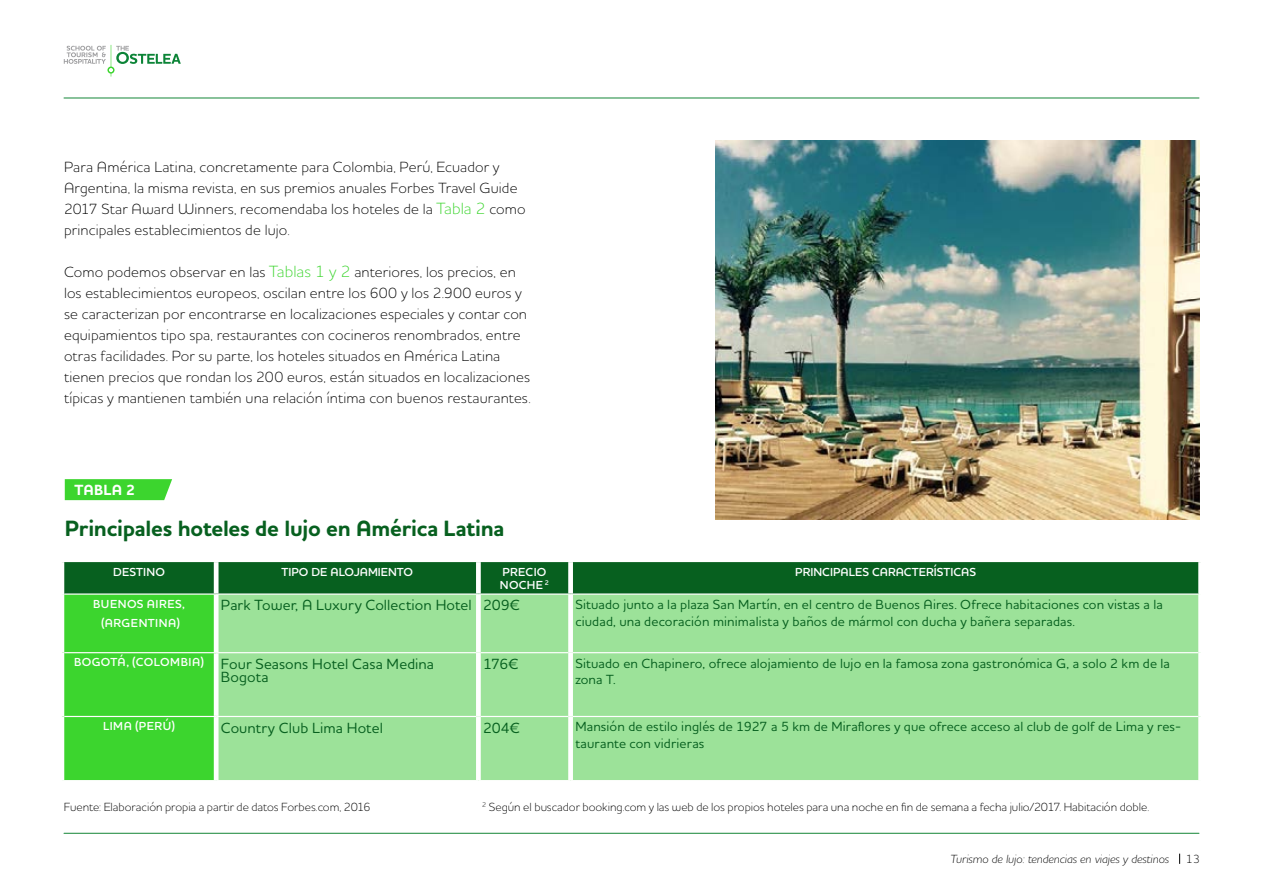
<style>
.page{position:relative;width:1263px;height:893px;background:#fff}
.page>*{position:absolute;margin:0;border:0;box-sizing:border-box;transform-origin:0 0}
.t1{font:700 22.5px "Houschka Pro";letter-spacing:-.01em;color:#07601f}
.t2{font:300 15px/21px "Houschka Pro";letter-spacing:.01em;color:#000}
.t3{font:500 15px/13.5px "Houschka Pro";letter-spacing:.005em;color:#07601f}
.t4{font:700 15px "Houschka Pro";color:#fff}
.t5{font:500 13.5px/16.5px "Houschka Pro";letter-spacing:.01em;color:#07601f}
.t6{font:300 12px "Houschka Pro";letter-spacing:-.005em;color:#000}
.t7{font:italic 300 12px "Houschka Pro";color:#000}
.t8{font:600 11.85px "Houschka Pro";color:#fff}
.t9{font:600 11.85px/13.5px "Houschka Pro";letter-spacing:.02em;color:#fff}
.s1{font-size:16.5px;color:#3cd52e}
</style>
<div class="page">
<hr style="left:64px;top:98px;width:1135px;height:1px;background:#148637">
<svg style="left:64px;top:45px;width:117px;height:32px"></svg>
<hr style="left:64px;top:833px;width:1135px;height:1px;background:#148637">
<svg style="left:64px;top:562px;width:1134px;height:218px;background:#1f9426"></svg>
<div style="left:219px;top:595px;width:979px;height:185px;background:#9ce299"></div>
<hr style="left:216px;top:652px;width:260px;height:1px;background:#fff">
<hr style="left:481px;top:652px;width:87px;height:1px;background:#fff">
<hr style="left:573px;top:652px;width:625px;height:1px;background:#fff">
<hr style="left:216px;top:716px;width:260px;height:1px;background:#fff">
<hr style="left:481px;top:716px;width:87px;height:1px;background:#fff">
<hr style="left:573px;top:716px;width:625px;height:1px;background:#fff">
<div style="left:476px;top:595px;width:5px;height:58px;background:#fff"></div>
<div style="left:568px;top:595px;width:5px;height:58px;background:#fff"></div>
<div style="left:476px;top:653px;width:5px;height:63px;background:#fff"></div>
<div style="left:568px;top:653px;width:5px;height:63px;background:#fff"></div>
<div style="left:476px;top:716px;width:5px;height:64px;background:#fff"></div>
<div style="left:568px;top:716px;width:5px;height:64px;background:#fff"></div>
<div style="left:214px;top:562px;width:5px;height:31px;background:#fff"></div>
<hr style="left:216px;top:593px;width:262px;height:2px;background:#fff">
<div style="left:476px;top:562px;width:5px;height:31px;background:#fff"></div>
<div style="left:568px;top:562px;width:5px;height:31px;background:#fff"></div>
<hr style="left:478px;top:593px;width:93px;height:2px;background:#fff">
<hr style="left:571px;top:593px;width:627px;height:2px;background:#fff">
<hr style="left:64px;top:593px;width:152px;height:2px;background:#fff">
<div style="left:214px;top:595px;width:5px;height:57px;background:#fff"></div>
<div style="left:214px;top:653px;width:5px;height:63px;background:#fff"></div>
<div style="left:214px;top:717px;width:5px;height:63px;background:#fff"></div>
<hr style="left:64px;top:652px;width:152px;height:1px;background:#fff">
<hr style="left:64px;top:716px;width:152px;height:1px;background:#fff">
<svg style="left:65px;top:479px;width:107px;height:21px;background:#44d636"></svg>
<img style="left:715px;top:140px;width:484px;height:379px">
<p class="t2" style="left:64px;top:156px;width:463px">Para América Latina, concretamente para Colombia, Perú, Ecuador y Argentina, la misma revista, en sus premios anuales Forbes Travel Guide 2017 Star Award Winners, recomendaba los hoteles de la <span class="s1">Tabla 2</span> como principales establecimientos de lujo.</p>
<p class="t2" style="left:64px;top:261px;width:468px">Como podemos observar en las <span class="s1">Tablas 1 y 2</span> anteriores, los precios, en los establecimientos europeos, oscilan entre los 600 y los 2.900 euros y se caracterizan por encontrarse en localizaciones especiales y contar con equipamientos tipo spa, restaurantes con cocineros renombrados, entre otras facilidades. Por su parte, los hoteles situados en América Latina tienen precios que rondan los 200 euros, están situados en localizaciones típicas y mantienen también una relación íntima con buenos restaurantes.</p>
<p class="t4" style="left:75px;top:480px;width:62px">TABLA 2</p>
<h1 class="t1" style="left:65px;top:514px;width:441px">Principales hoteles de lujo en América Latina</h1>
<p class="t8" style="left:113px;top:564px;width:53px">DESTINO</p>
<p class="t8" style="left:281px;top:564px;width:133px">TIPO DE ALOJAMIENTO</p>
<p class="t9" style="left:500px;top:565px;width:51px">PRECIO<br>NOCHE <sup>2</sup></p>
<p class="t8" style="left:795px;top:564px;width:182px">PRINCIPALES CARACTERÍSTICAS</p>
<p class="t8" style="left:93px;top:596px;width:18px">BUENOS</p>
<p class="t8" style="left:147px;top:596px;width:16px">AIRES</p>
<p class="t8" style="left:182px;top:596px;width:4px">,</p>
<p class="t8" style="left:101px;top:615px;width:39px">(ARGENTINA</p>
<p class="t8" style="left:176px;top:615px;width:5px">)</p>
<p class="t3" style="left:221px;top:598px;width:300px">Park Tower, A Luxury Collection Hotel 209€</p>
<p class="t5" style="left:575px;top:596px;width:589px">Situado junto a la plaza San Martín, en el centro de Buenos Aires. Ofrece habitaciones con vistas a la ciudad, una decoración minimalista y baños de mármol con ducha y bañera separadas.</p>
<p class="t8" style="left:74px;top:655px;width:79px">BOGOTÁ, (COLOMBIA</p>
<p class="t3" style="left:221px;top:657px;width:215px;text-indent:-20px"><sup>)</sup> Four Seasons Hotel Casa Medina<br>Bogota</p>
<p class="t3" style="left:483px;top:657px;width:36px">176€</p>
<p class="t5" style="left:575px;top:654px;width:596px">Situado en Chapinero, ofrece alojamiento de lujo en la famosa zona gastronómica G, a solo 2 km de la zona T.</p>
<p class="t8" style="left:103px;top:719px;width:15px">LIMA</p>
<p class="t8" style="left:135px;top:719px;width:42px">(PERÚ)</p>
<p class="t3" style="left:221px;top:720px;width:164px">Country Club Lima Hotel</p>
<p class="t3" style="left:483px;top:720px;width:38px">204€</p>
<p class="t5" style="left:575px;top:718px;width:608px">Mansión de estilo inglés de 1927 a 5 km de Miraflores y que ofrece acceso al club de golf de Lima y res&shy;taurante con vidrieras</p>
<p class="t6" style="left:64px;top:799px;width:308px">Fuente: Elaboración propia a partir de datos Forbes.com, 2016</p>
<p class="t6" style="left:482px;top:799px;width:669px"><sup>2</sup> Según el buscador booking.com y las web de los propios hoteles para una noche en fin de semana a fecha julio/2017. Habitación doble.</p>
<p class="t7" style="left:950px;top:851px;width:220px">Turismo de lujo: tendencias en viajes y destinos</p>
<p class="t6" style="left:1186px;top:851px;width:16px">13</p>
</div>
